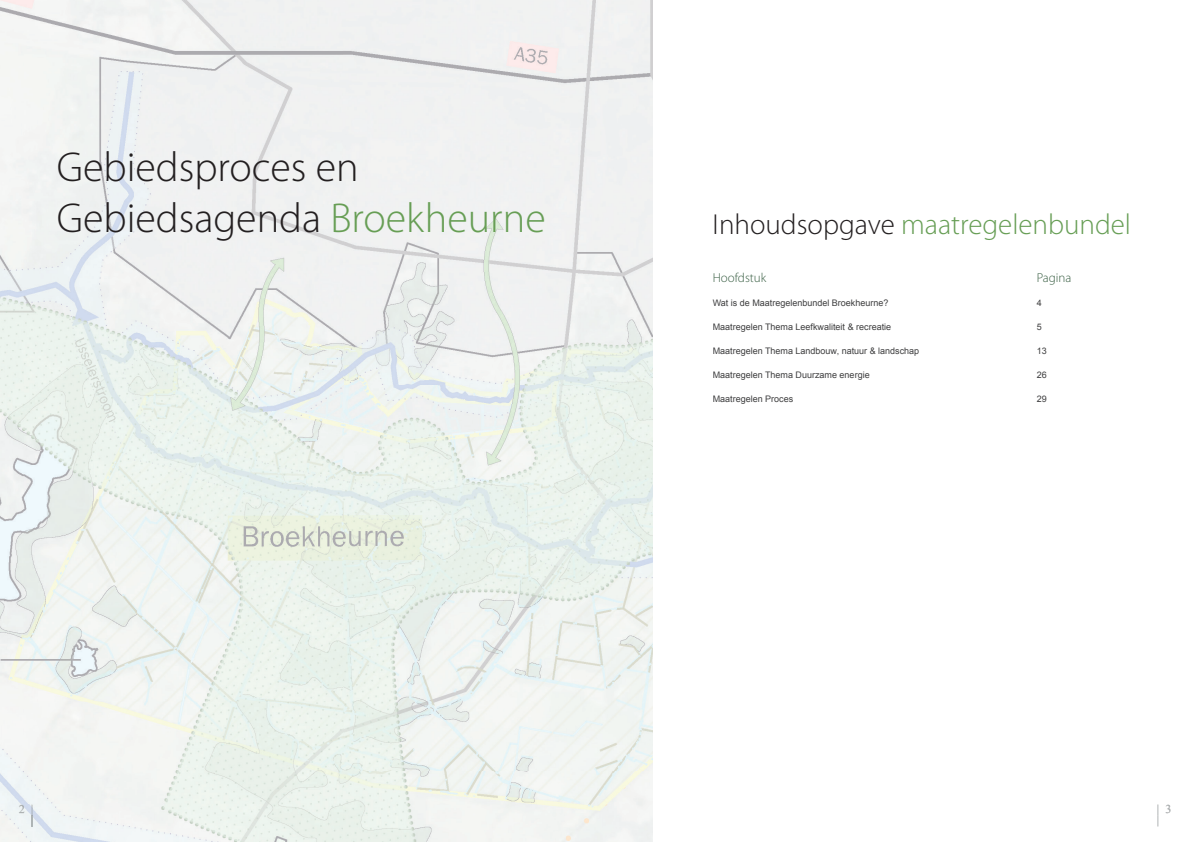
<style>
.page{position:relative;width:1191px;height:842px;background:#fff}
.page>*{position:absolute;margin:0;border:0;box-sizing:border-box;transform-origin:0 0}
.t1{font:300 42px/50.4px "Myriad Pro";color:#231f20}
.t2{font:300 29px "Myriad Pro";color:#679e55}
.t3{font:300 13px "Myriad Pro";color:#3c6146}
.t4{font:12px/11px "Times New Roman";color:#aeb1b2}
.t5{font:9px "Arial";color:#3e3e3f}
.s1{color:#679e55}
.s2{color:#231f20}
.s3{font-size:42px;color:#fff}
</style>
<div class="page">
<img style="left:0;top:0;width:652px;height:842px">
<svg style="left:19px;top:805px;width:14px;height:22px"></svg>
<h1 class="t1" style="left:57px;top:143px;width:490px">Gebiedsproces en<br>Gebiedsagenda <span class="s1">Broekheurne</span></h1>
<h3 class="t4" style="left:19px;top:803px;width:16px">2 |</h3>
<h2 class="t2" style="left:712px;top:208px;width:454px"><span class="s2">Inhoudsopgave</span> maatregelenbundel<span class="s3">ro</span></h2>
<h3 class="t3" style="left:712px;top:270px;width:55px">Hoofdstuk</h3>
<h3 class="t3" style="left:1036px;top:270px;width:36px">Pagina</h3>
<p class="t5" style="left:712px;top:297px;width:177px">Wat is de Maatregelenbundel Broekheurne?</p>
<p class="t5" style="left:1036px;top:297px;width:7px">4</p>
<p class="t5" style="left:712px;top:321px;width:180px">Maatregelen Thema Leefkwaliteit &amp; recreatie</p>
<p class="t5" style="left:1036px;top:321px;width:7px">5</p>
<p class="t5" style="left:712px;top:345px;width:208px">Maatregelen Thema Landbouw, natuur &amp; landschap</p>
<p class="t5" style="left:1036px;top:345px;width:12px">13</p>
<p class="t5" style="left:712px;top:369px;width:158px">Maatregelen Thema Duurzame energie</p>
<p class="t5" style="left:1036px;top:369px;width:12px">26</p>
<p class="t5" style="left:712px;top:393px;width:82px">Maatregelen Proces</p>
<p class="t5" style="left:1036px;top:393px;width:12px">29</p>
<h3 class="t4" style="left:1157px;top:803px;width:16px">| 3 |</h3>
</div>
